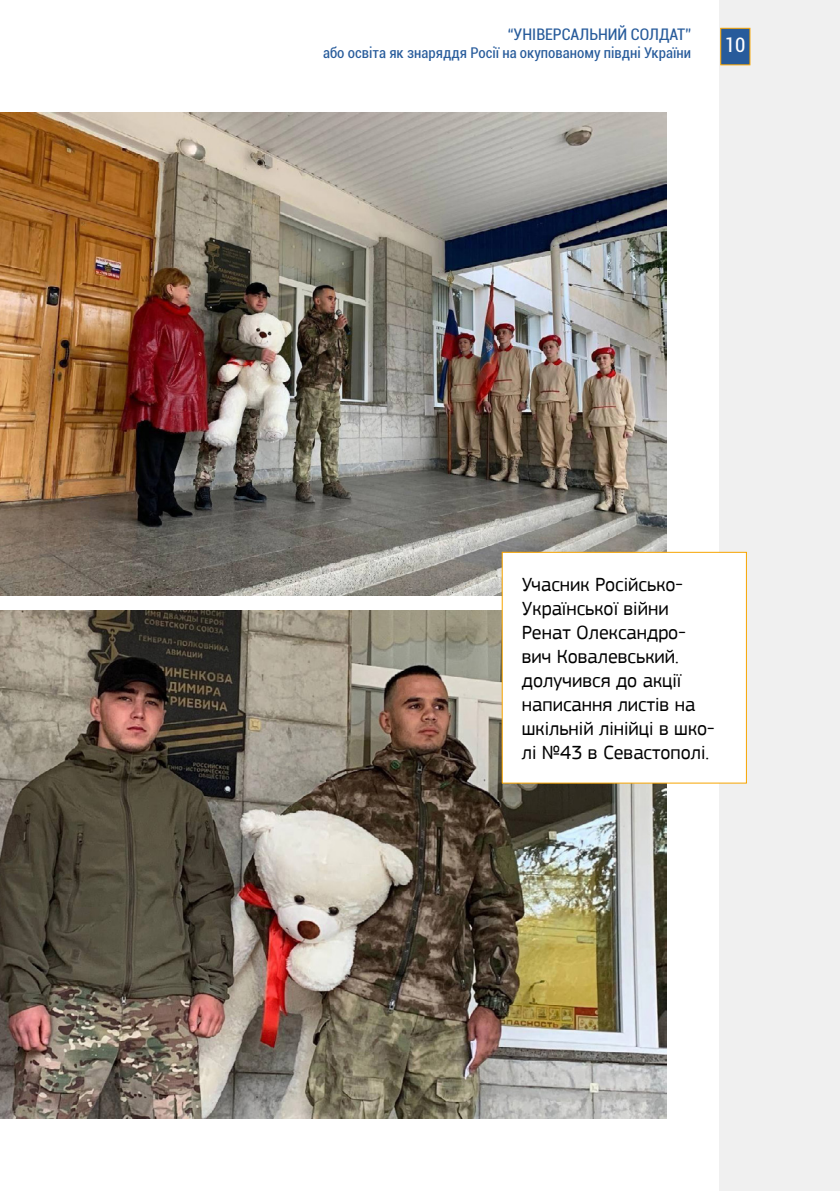
<style>
.page{position:relative;width:840px;height:1191px;background:#fff}
.page>*{position:absolute;margin:0;border:0;box-sizing:border-box;transform-origin:0 0}
.t1{font:20px/24px "PF Square Sans Pro";color:#000}
.t2{font:condensed 20px "Roboto";color:#fff}
.t3{font:condensed 16px "Roboto";color:#275b9b}
.t4{font:condensed 14.8px "Roboto";color:#275b9b}
</style>
<div class="page">
<div style="left:719px;top:0;width:120px;height:1191px;background:#f0f0f0"></div>
<div style="left:719px;top:28px;width:31px;height:37px;background:#275b9b;border:1px solid #f7a400"></div>
<img style="left:0;top:112px;width:666px;height:483px">
<img style="left:0;top:610px;width:666px;height:509px">
<div style="left:501px;top:552px;width:245px;height:231px;background:#fff;border:1px solid #f7a400"></div>
<p class="t3" style="left:507px;top:24px;width:184px">“УНІВЕРСАЛЬНИЙ СОЛДАТ”</p>
<p class="t4" style="left:323px;top:42px;width:369px">або освіта як знаряддя Росії на окупованому півдні України</p>
<p class="t2" style="left:724px;top:31px;width:22px">10</p>
<p class="t1" style="left:521px;top:572px;width:194px">Учасник Російсько-<br>Української війни<br>Ренат Олександро&shy;вич Ковалевський. долучився до акції написання листів на шкільній лінійці в шко&shy;лі №43 в Севастополі.</p>
</div>
